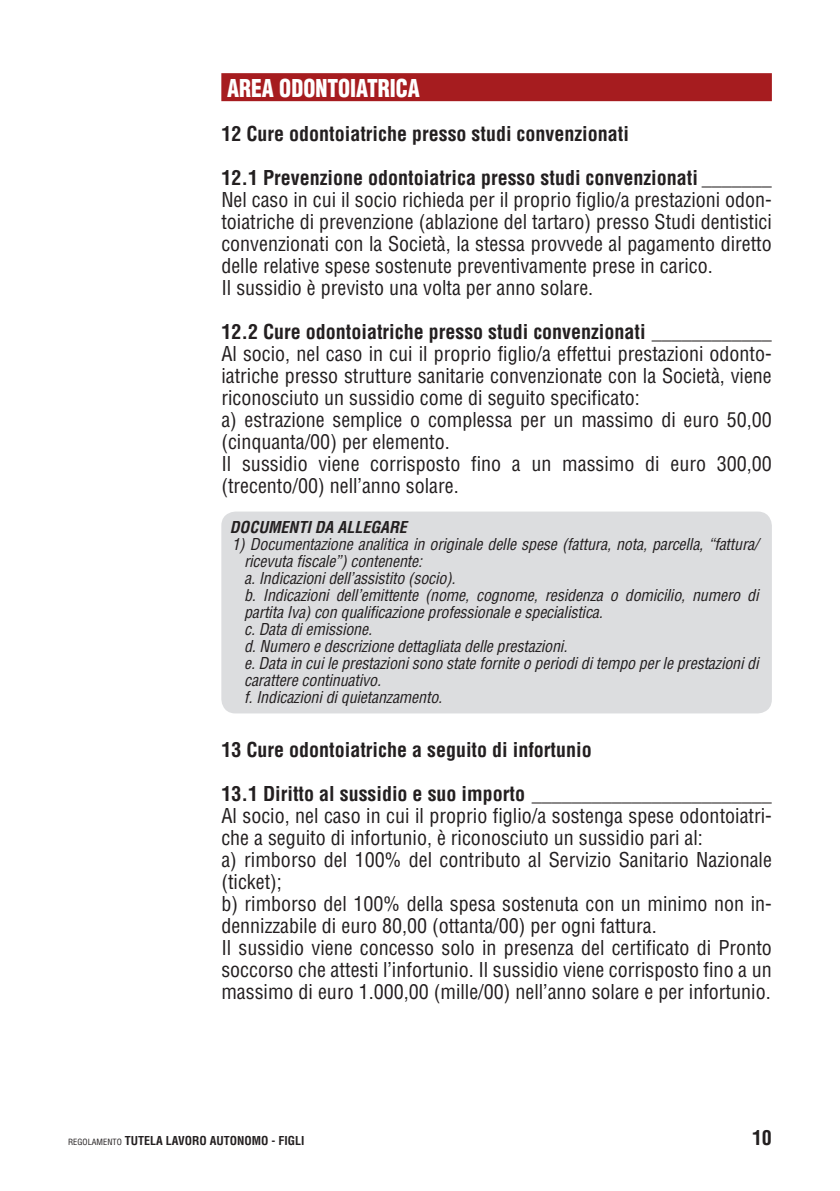
<style>
.page{position:relative;width:840px;height:1191px;background:#fff}
.page>*{position:absolute;margin:0;border:0;box-sizing:border-box;transform-origin:0 0}
.AREE{font:900 condensed 24px "Helvetica LT Std";color:#fff;scale:.9 1}
.TESTO{font:condensed 20px/22px "Helvetica LT Std";color:#231f20}
.TITOLETTI{font:700 condensed 20px "Helvetica LT Std";color:#231f20}
.allegato_TEST_punti{font:italic condensed 16px/17px "Helvetica LT Std";letter-spacing:-.01em;color:#231f20}
.allegati{font:italic 700 condensed 16px "Helvetica LT Std";color:#231f20}
.t1{font:700 condensed 12px "Helvetica LT Std";color:#231f20}
.s1{font-weight:400;font-size:8.4px}
</style>
<div class="page">
<div style="left:221px;top:73px;width:550px;height:28px;background:#a61c1f"></div>
<div style="left:221px;top:511px;width:550px;height:202px;background:#dcdddf;border-radius:14px"></div>
<p class="AREE" style="left:227px;top:73px;width:216px">AREA ODONTOIATRICA</p>
<p class="TITOLETTI" style="left:221px;top:121px;width:409px">12 Cure odontoiatriche presso studi convenzionati</p>
<p class="TITOLETTI" style="left:221px;top:165px;width:551px">12.1 Prevenzione odontoiatrica presso studi convenzionati _______</p>
<p class="TESTO" style="left:221px;top:188px;width:551px;text-align:justify">Nel caso in cui il socio richieda per il proprio figlio/a prestazioni odon&shy;toiatriche di prevenzione (ablazione del tartaro) presso Studi dentistici convenzionati con la Società, la stessa provvede al pagamento diretto delle relative spese sostenute preventivamente prese in carico.</p>
<p class="TESTO" style="left:221px;top:276px;width:373px">Il sussidio è previsto una volta per anno solare.</p>
<p class="TITOLETTI" style="left:221px;top:319px;width:551px">12.2 Cure odontoiatriche presso studi convenzionati ____________</p>
<p class="TESTO" style="left:221px;top:342px;width:551px;text-align:justify">Al socio, nel caso in cui il proprio figlio/a effettui prestazioni odonto&shy;iatriche presso strutture sanitarie convenzionate con la Società, viene riconosciuto un sussidio come di seguito specificato:</p>
<p class="TESTO" style="left:221px;top:408px;width:551px">a) estrazione semplice o complessa per un massimo di euro 50,00 (cinquanta/00) per elemento.</p>
<p class="TESTO" style="left:221px;top:452px;width:551px">Il sussidio viene corrisposto fino a un massimo di euro 300,00 (trecento/00) nell’anno solare.</p>
<p class="allegati" style="left:230px;top:517px;width:178px">DOCUMENTI DA ALLEGARE</p>
<p class="allegato_TEST_punti" style="left:244px;top:536px;width:516px;text-indent:-12px">1) Documentazione analitica in originale delle spese (fattura, nota, parcella, “fattura/ ricevuta fiscale”) contenente:</p>
<p class="allegato_TEST_punti" style="left:244px;top:570px;width:213px">a. Indicazioni dell’assistito (socio).</p>
<p class="allegato_TEST_punti" style="left:244px;top:587px;width:515px">b. Indicazioni dell’emittente (nome, cognome, residenza o domicilio, numero di partita Iva) con qualificazione professionale e specialistica.</p>
<p class="allegato_TEST_punti" style="left:244px;top:621px;width:129px">c. Data di emissione.</p>
<p class="allegato_TEST_punti" style="left:244px;top:638px;width:324px">d. Numero e descrizione dettagliata delle prestazioni.</p>
<p class="allegato_TEST_punti" style="left:244px;top:655px;width:516px">e. Data in cui le prestazioni sono state fornite o periodi di tempo per le prestazioni di carattere continuativo.</p>
<p class="allegato_TEST_punti" style="left:244px;top:689px;width:199px">f. Indicazioni di quietanzamento.</p>
<p class="TITOLETTI" style="left:221px;top:737px;width:372px">13 Cure odontoiatriche a seguito di infortunio</p>
<p class="TITOLETTI" style="left:221px;top:781px;width:551px">13.1 Diritto al sussidio e suo importo ________________________</p>
<p class="TESTO" style="left:221px;top:804px;width:551px">Al socio, nel caso in cui il proprio figlio/a sostenga spese odontoiatri&shy;che a seguito di infortunio, è riconosciuto un sussidio pari al:</p>
<p class="TESTO" style="left:221px;top:848px;width:551px">a) rimborso del 100% del contributo al Servizio Sanitario Nazionale (ticket);</p>
<p class="TESTO" style="left:221px;top:892px;width:551px">b) rimborso del 100% della spesa sostenuta con un minimo non in&shy;dennizzabile di euro 80,00 (ottanta/00) per ogni fattura.</p>
<p class="TESTO" style="left:221px;top:936px;width:551px;text-align:justify">Il sussidio viene concesso solo in presenza del certificato di Pronto soccorso che attesti l’infortunio. Il sussidio viene corrisposto fino a un massimo di euro 1.000,00 (mille/00) nell’anno solare e per infortunio.</p>
<p class="t1" style="left:68px;top:1132px;width:217px"><span class="s1">REGOLAMENTO</span> TUTELA LAVORO AUTONOMO - FIGLI</p>
<p class="TITOLETTI" style="left:751px;top:1125px;width:21px">10</p>
</div>
